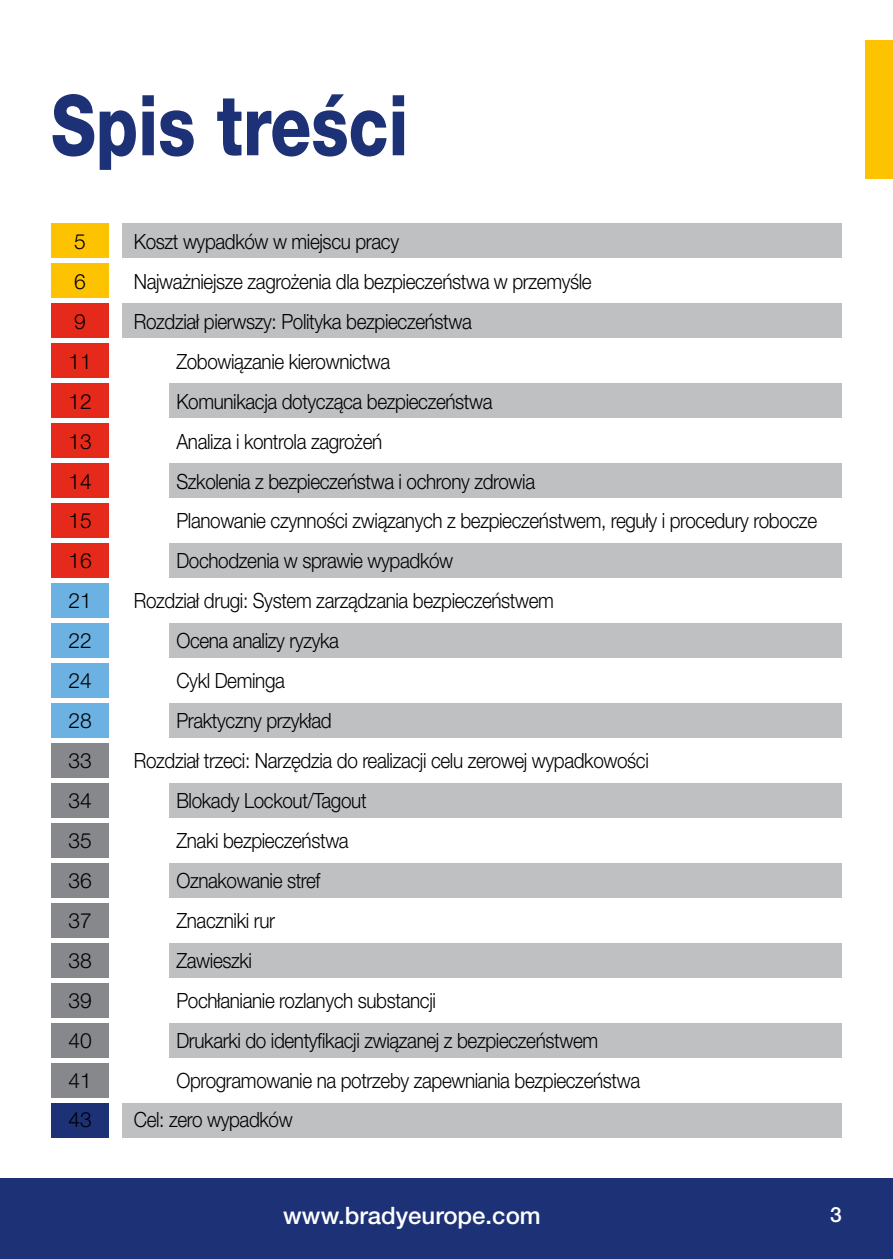
<style>
.page{position:relative;width:893px;height:1259px;background:#fff}
.page>*{position:absolute;margin:0;border:0;box-sizing:border-box;transform-origin:0 0}
.t1{font:800 84px "Helvetica Neue LT Pro";color:#1d3176;scale:.8 1}
.t2{font:500 24px "Helvetica Neue LT Pro";color:#fff}
.t3{font:300 21px "Helvetica Neue LT Pro";letter-spacing:-.02em;color:#000;scale:.9 1}
.t4{font:300 21px/39.9px "Helvetica Neue LT Pro";color:#000}
.t5{font:500 21px "Helvetica Neue LT Pro";color:#fff}
</style>
<div class="page">
<div style="left:0;top:1178px;width:893px;height:81px;background:#1d3176"></div>
<div style="left:51px;top:264px;width:58px;height:34px;background:#fdc300"></div>
<div style="left:51px;top:304px;width:58px;height:34px;background:#e52a1b"></div>
<div style="left:51px;top:344px;width:58px;height:34px;background:#e52a1b"></div>
<div style="left:51px;top:384px;width:58px;height:34px;background:#e52a1b"></div>
<div style="left:51px;top:424px;width:58px;height:34px;background:#e52a1b"></div>
<div style="left:51px;top:464px;width:58px;height:34px;background:#e52a1b"></div>
<div style="left:51px;top:504px;width:58px;height:34px;background:#e52a1b"></div>
<div style="left:51px;top:544px;width:58px;height:34px;background:#e52a1b"></div>
<div style="left:51px;top:584px;width:58px;height:34px;background:#6bb1e2"></div>
<div style="left:51px;top:624px;width:58px;height:34px;background:#6bb1e2"></div>
<div style="left:51px;top:664px;width:58px;height:34px;background:#6bb1e2"></div>
<div style="left:51px;top:704px;width:58px;height:34px;background:#6bb1e2"></div>
<div style="left:51px;top:744px;width:58px;height:34px;background:#86888c"></div>
<div style="left:51px;top:783px;width:58px;height:35px;background:#86888c"></div>
<div style="left:51px;top:823px;width:58px;height:34px;background:#86888c"></div>
<div style="left:51px;top:863px;width:58px;height:34px;background:#86888c"></div>
<div style="left:51px;top:903px;width:58px;height:34px;background:#86888c"></div>
<div style="left:51px;top:943px;width:58px;height:34px;background:#86888c"></div>
<div style="left:51px;top:983px;width:58px;height:34px;background:#86888c"></div>
<div style="left:51px;top:1023px;width:58px;height:34px;background:#86888c"></div>
<div style="left:51px;top:1063px;width:58px;height:34px;background:#86888c"></div>
<div style="left:51px;top:1103px;width:58px;height:34px;background:#1d3176"></div>
<div style="left:51px;top:224px;width:58px;height:34px;background:#fdc300"></div>
<div style="left:122px;top:224px;width:720px;height:34px;background:#bfc0c1"></div>
<div style="left:122px;top:304px;width:720px;height:34px;background:#bfc0c1"></div>
<div style="left:169px;top:384px;width:673px;height:34px;background:#bfc0c1"></div>
<div style="left:169px;top:464px;width:673px;height:34px;background:#bfc0c1"></div>
<div style="left:169px;top:544px;width:673px;height:34px;background:#bfc0c1"></div>
<div style="left:169px;top:624px;width:673px;height:34px;background:#bfc0c1"></div>
<div style="left:169px;top:704px;width:673px;height:34px;background:#bfc0c1"></div>
<div style="left:169px;top:783px;width:673px;height:35px;background:#bfc0c1"></div>
<div style="left:169px;top:863px;width:673px;height:34px;background:#bfc0c1"></div>
<div style="left:169px;top:943px;width:673px;height:34px;background:#bfc0c1"></div>
<div style="left:169px;top:1023px;width:673px;height:34px;background:#bfc0c1"></div>
<div style="left:122px;top:1103px;width:720px;height:34px;background:#bfc0c1"></div>
<div style="left:866px;top:40px;width:27px;height:138px;background:#fdc300"></div>
<h1 class="t1" style="left:51px;top:75px;width:448px">Spis treści</h1>
<p class="t4" style="left:68px;top:221px;width:25px">5<br>6<br>9<br>11<br>12<br>13<br>14<br>15<br>16<br>21<br>22<br>24<br>28<br>33<br>34<br>35<br>36<br>37<br>38<br>39<br>40<br>41<br>43</p>
<p class="t3" style="left:134px;top:229px;width:296px">Koszt wypadków w miejscu pracy</p>
<p class="t3" style="left:134px;top:268px;width:510px">Najważniejsze zagrożenia dla bezpieczeństwa w przemyśle</p>
<p class="t3" style="left:134px;top:308px;width:377px">Rozdział pierwszy: Polityka bezpieczeństwa</p>
<p class="t3" style="left:176px;top:348px;width:239px">Zobowiązanie kierownictwa</p>
<p class="t3" style="left:176px;top:388px;width:353px">Komunikacja dotycząca bezpieczeństwa</p>
<p class="t3" style="left:176px;top:428px;width:230px">Analiza i kontrola zagrożeń</p>
<p class="t3" style="left:176px;top:468px;width:400px">Szkolenia z bezpieczeństwa i ochrony zdrowia</p>
<p class="t3" style="left:176px;top:508px;width:713px">Planowanie czynności związanych z bezpieczeństwem, reguły i procedury robocze</p>
<p class="t3" style="left:176px;top:548px;width:309px">Dochodzenia w sprawie wypadków</p>
<p class="t3" style="left:134px;top:588px;width:468px">Rozdział drugi: System zarządzania bezpieczeństwem</p>
<p class="t3" style="left:176px;top:628px;width:182px">Ocena analizy ryzyka</p>
<p class="t3" style="left:176px;top:668px;width:122px">Cykl Deminga</p>
<p class="t3" style="left:176px;top:708px;width:174px">Praktyczny przykład</p>
<p class="t3" style="left:134px;top:747px;width:574px">Rozdział trzeci: Narzędzia do realizacji celu zerowej wypadkowości</p>
<p class="t3" style="left:176px;top:787px;width:213px">Blokady Lockout/Tagout</p>
<p class="t3" style="left:176px;top:827px;width:193px">Znaki bezpieczeństwa</p>
<p class="t3" style="left:176px;top:867px;width:162px">Oznakowanie stref</p>
<p class="t3" style="left:176px;top:907px;width:111px">Znaczniki rur</p>
<p class="t3" style="left:176px;top:947px;width:86px">Zawieszki</p>
<p class="t3" style="left:176px;top:987px;width:290px">Pochłanianie rozlanych substancji</p>
<p class="t3" style="left:176px;top:1027px;width:470px">Drukarki do identyfikacji związanej z bezpieczeństwem</p>
<p class="t3" style="left:176px;top:1067px;width:517px">Oprogramowanie na potrzeby zapewniania bezpieczeństwa</p>
<p class="t3" style="left:134px;top:1107px;width:178px">Cel: zero wypadków</p>
<p class="t2" style="left:283px;top:1200px;width:259px">www.bradyeurope.com</p>
<p class="t5" style="left:830px;top:1201px;width:13px">3</p>
</div>
